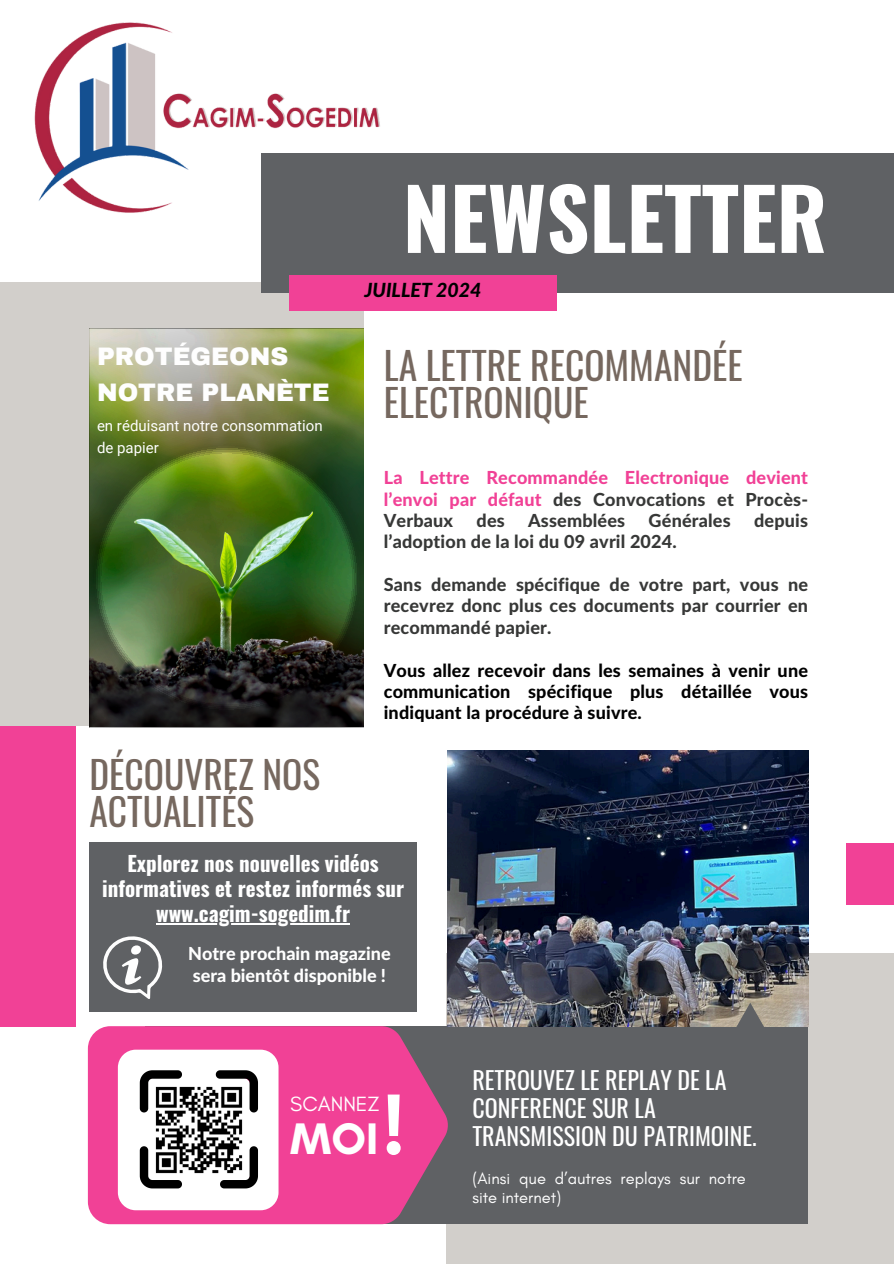
<style>
.page{position:relative;width:894px;height:1264px;background:#fff}
.page>*{position:absolute;margin:0;border:0;box-sizing:border-box;transform-origin:0 0}
.t1{font:700 84px "Oswald";color:#fff}
.t2{font:700 79.5px "Glacial Indifference";color:#fff}
.t3{font:700 45px "Glacial Indifference";color:#fff}
.t4{font:37.5px/37.2px "Oswald";color:#76685f}
.t5{font:900 24.75px/36px "Archivo";color:#fefefe}
.t6{font:24px/28.2px "Oswald";color:#fff}
.t7{font:700 21px/24.8px "Oswald";color:#fff;text-align:center}
.t8{font:21px "Glacial Indifference";color:#fff}
.t9{font:italic 800 19.5px "Lato";color:#000}
.t10{font:800 18px/21.3px "Lato Latin";letter-spacing:.01em;color:#373837;text-align:justify}
.t11{font:800 18px/21.3px "Lato Latin";letter-spacing:.01em;color:#000;text-align:justify}
.t12{font:800 18px/21.3px "Lato Latin";letter-spacing:.01em;color:#f14196;text-align:justify}
.t13{font:800 18px/21.3px "Lato Latin";color:#fff}
.t14{font:16.5px/19.2px "Glacial Indifference";color:#fff}
.t15{font:15px/21.8px "Roboto";color:#fefefe}
.s1{color:#373837}
</style>
<div class="page">
<div style="left:0;top:714px;width:76px;height:312px;background:#f14196"></div>
<div style="left:0;top:283px;width:363px;height:443px;background:#d2cfcb"></div>
<div style="left:261px;top:153px;width:632px;height:140px;background:#5f6164"></div>
<div style="left:289px;top:275px;width:267px;height:36px;background:#f14196"></div>
<div style="left:446px;top:953px;width:447px;height:310px;background:#d2cfcb"></div>
<div style="left:846px;top:843px;width:47px;height:61px;background:#f14196"></div>
<div style="left:145px;top:1026px;width:663px;height:197px;background:#5f6164"></div>
<img style="left:448px;top:750px;width:360px;height:276px">
<svg style="left:735px;top:1002px;width:30px;height:25px"></svg>
<div style="left:89px;top:842px;width:327px;height:169px;background:#5f6164"></div>
<img style="left:34px;top:22px;width:346px;height:191px">
<svg style="left:103px;top:936px;width:60px;height:63px"></svg>
<img style="left:89px;top:329px;width:274px;height:398px">
<svg style="left:88px;top:1026px;width:361px;height:198px;background:#dd4790"></svg>
<div style="left:118px;top:1049px;width:160px;height:161px;background:#fff;border-radius:18px"></div>
<div style="left:293px;top:1091px;width:83px;height:21px;background:#f14196"></div>
<div style="left:294px;top:1118px;width:41px;height:41px;background:#f14196"></div>
<svg style="left:344px;top:1118px;width:32px;height:40px"></svg>
<svg style="left:386px;top:1091px;width:17px;height:65px"></svg>
<svg style="left:140px;top:1070px;width:118px;height:118px"></svg>
<hr style="left:156px;top:923px;width:194px;height:1px;background:#fff">
<p class="t5" style="left:97px;top:339px;width:234px">PROTÉGEONS<br>NOTRE PLANÈTE</p>
<p class="t15" style="left:97px;top:415px;width:227px">en réduisant notre consommation de papier</p>
<p class="t4" style="left:89px;top:754px;width:232px">DÉCOUVREZ NOS<br>ACTUALITÉS</p>
<h3 class="t1" style="left:403px;top:153px;width:425px">NEWSLETTER</h3>
<p class="t9" style="left:364px;top:281px;width:118px">JUILLET 2024</p>
<p class="t4" style="left:383px;top:345px;width:360px">LA LETTRE RECOMMANDÉE<br>ELECTRONIQUE</p>
<p class="t12" style="left:383px;top:468px;width:425px">La Lettre Recommandée Electronique devient l’envoi par défaut <span class="s1">des Convocations et Procès-Verbaux</span></p>
<p class="t10" style="left:476px;top:511px;width:30px">des</p>
<p class="t10" style="left:528px;top:511px;width:99px">Assemblées</p>
<p class="t10" style="left:648px;top:511px;width:84px">Générales</p>
<p class="t10" style="left:754px;top:511px;width:55px">depuis</p>
<p class="t10" style="left:383px;top:532px;width:294px">l’adoption de la loi du 09 avril 2024.</p>
<h4 class="t10" style="left:383px;top:575px;width:425px">Sans demande spécifique de votre part, vous ne recevrez donc plus ces documents par courrier en recommandé papier.</h4>
<p class="t11" style="left:383px;top:660px;width:425px">Vous allez recevoir dans les semaines à venir une communication spécifique plus détaillée vous indiquant la procédure à suivre.</p>
<p class="t7" style="left:102px;top:850px;width:303px">Explorez nos nouvelles vidéos informatives et restez informés sur</p>
<p class="t7" style="left:156px;top:900px;width:195px">www.cagim-sogedim.fr</p>
<p class="t13" style="left:188px;top:944px;width:204px">Notre prochain magazine sera bientôt disponible !</p>
<h6 class="t2" style="left:382px;top:1078px;width:24px">!</h6>
<p class="t8" style="left:290px;top:1090px;width:91px">SCANNEZ</p>
<p class="t3" style="left:290px;top:1111px;width:89px">MOI</p>
<h3 class="t6" style="left:472px;top:1064px;width:286px">RETROUVEZ LE REPLAY DE LA<br>CONFERENCE SUR LA<br>TRANSMISSION DU PATRIMOINE.</h3>
<p class="t14" style="left:472px;top:1168px;width:275px">(Ainsi que d’autres replays sur notre site internet)</p>
</div>
